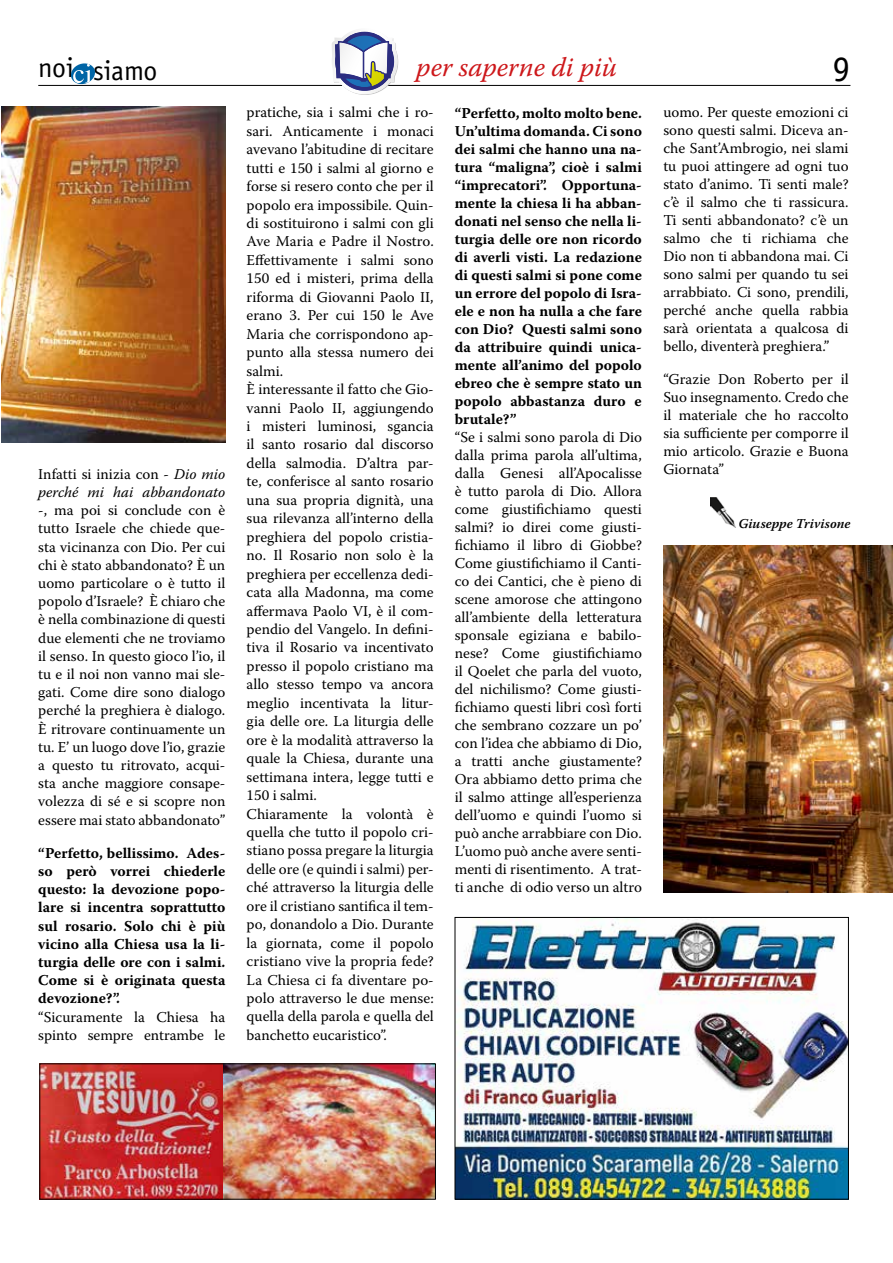
<style>
.page{position:relative;width:893px;height:1263px;background:#fff}
.page>*{position:absolute;margin:0;border:0;box-sizing:border-box;transform-origin:0 0}
.t1{font:36px "Officina Sans Std";color:#000}
.t2{font:27.75px "Officina Sans Std";letter-spacing:-.01em;color:#000}
.t3{font:italic 27px "Warnock Pro";color:#cd171a}
.t4{font:15px/18.5px "Warnock Pro";color:#000;text-align:justify}
.t5{font:700 15px/18px "Warnock Pro";color:#000;text-align:justify}
.t6{font:italic 15px/18.1px "Warnock Pro";color:#000}
.t7{font:italic 600 13.5px "Warnock Pro";color:#000}
.s1{font-style:normal}
</style>
<div class="page">
<hr style="left:38px;top:85px;width:812px;height:1px;background:#000">
<svg style="left:70px;top:63px;width:26px;height:23px"></svg>
<svg style="left:332px;top:30px;width:66px;height:65px"></svg>
<img style="left:222px;top:1065px;width:212px;height:132px">
<img style="left:41px;top:1065px;width:181px;height:132px">
<div style="left:39px;top:1063px;width:397px;height:136px;border:1px solid #000"></div>
<img style="left:711px;top:497px;width:25px;height:30px">
<img style="left:457px;top:919px;width:390px;height:278px">
<div style="left:455px;top:917px;width:394px;height:282px;border:1px solid #000"></div>
<img style="left:1px;top:106px;width:224px;height:337px">
<img style="left:663px;top:545px;width:230px;height:348px">
<h2 class="t2" style="left:38px;top:55px;width:121px">noi siamo</h2>
<h3 class="t3" style="left:416px;top:51px;width:202px">per saperne di più</h3>
<h1 class="t1" style="left:832px;top:48px;width:19px">9</h1>
<p class="t6" style="left:38px;top:464px;width:189px"><span class="s1">Infatti si inizia con -</span> Dio mio perché mi hai abbandonato</p>
<p class="t4" style="left:38px;top:501px;width:189px">-, ma poi si conclude con è tutto Israele che chiede que&shy;sta vicinanza con Dio. Per cui chi è stato abbandonato? È un uomo particolare o è tutto il popolo d’Israele? È chiaro che è nella combinazione di questi due elementi che ne troviamo il senso. In questo gioco l’io, il tu e il noi non vanno mai sle&shy;gati. Come dire sono dialogo perché la preghiera è dialogo.<br>È ritrovare continuamente un tu. E’ un luogo dove l’io, grazie a questo tu ritrovato, acqui&shy;sta anche maggiore consape&shy;volezza di sé e si scopre non essere mai stato abbandonato”</p>
<p class="t5" style="left:38px;top:843px;width:189px">“Perfetto, bellissimo. Ades&shy;so però vorrei chiederle questo: la devozione popo&shy;lare si incentra soprattutto sul rosario. Solo chi è più vicino alla Chiesa usa la li&shy;turgia delle ore con i salmi.<br>Come si è originata questa devozione?”.</p>
<p class="t4" style="left:38px;top:1007px;width:189px">“Sicuramente la Chiesa ha spinto sempre entrambe le</p>
<p class="t4" style="left:247px;top:103px;width:189px;text-align:left">pratiche, sia i salmi che i ro&shy;sari. Anticamente i monaci avevano l’abitudine di recitare tutti e 150 i salmi al giorno e forse si resero conto che per il popolo era impossibile. Quin&shy;di sostituirono i salmi con gli<br>Ave Maria e Padre il Nostro.<br>Effettivamente i salmi sono<br>150 ed i misteri, prima della riforma di Giovanni Paolo II, erano 3. Per cui 150 le Ave<br>Maria che corrispondono ap&shy;punto alla stessa numero dei salmi.<br>È interessante il fatto che Gio&shy;vanni Paolo II, aggiungendo i misteri luminosi, sgancia il santo rosario dal discorso della salmodia. D’altra par&shy;te, conferisce al santo rosario una sua propria dignità, una sua rilevanza all’interno della preghiera del popolo cristia&shy;no. Il Rosario non solo è la preghiera per eccellenza dedi&shy;cata alla Madonna, ma come affermava Paolo VI, è il com&shy;pendio del Vangelo. In defini&shy;tiva il Rosario va incentivato presso il popolo cristiano ma allo stesso tempo va ancora meglio incentivata la litur&shy;gia delle ore. La liturgia delle ore è la modalità attraverso la quale la Chiesa, durante una settimana intera, legge tutti e<br>150 i salmi.<br>Chiaramente la volontà è quella che tutto il popolo cri&shy;stiano possa pregare la liturgia delle ore (e quindi i salmi) per&shy;ché attraverso la liturgia delle ore il cristiano santifica il tem&shy;po, donandolo a Dio. Durante la giornata, come il popolo cristiano vive la propria fede?<br>La Chiesa ci fa diventare po&shy;polo attraverso le due mense: quella della parola e quella del banchetto eucaristico”.</p>
<p class="t5" style="left:455px;top:103px;width:189px">“Perfetto, molto molto bene.<br>Un’ultima domanda. Ci sono dei salmi che hanno una na&shy;tura “maligna”, cioè i salmi “imprecatori”. Opportuna&shy;mente la chiesa li ha abban&shy;donati nel senso che nella li&shy;turgia delle ore non ricordo di averli visti. La redazione di questi salmi si pone come un errore del popolo di Isra&shy;ele e non ha nulla a che fare con Dio? Questi salmi sono da attribuire quindi unica&shy;mente all’animo del popolo ebreo che è sempre stato un popolo abbastanza duro e brutale?”</p>
<p class="t4" style="left:455px;top:427px;width:189px;line-height:18px">“Se i salmi sono parola di Dio dalla prima parola all’ultima, dalla Genesi all’Apocalisse è tutto parola di Dio. Allora come giustifichiamo questi salmi? io direi come giusti&shy;fichiamo il libro di Giobbe?<br>Come giustifichiamo il Canti&shy;co dei Cantici, che è pieno di scene amorose che attingono all’ambiente della letteratura sponsale egiziana e babilo&shy;nese? Come giustifichiamo il Qoelet che parla del vuoto, del nichilismo? Come giusti&shy;fichiamo questi libri così forti che sembrano cozzare un po’ con l’idea che abbiamo di Dio, a tratti anche giustamente?<br>Ora abbiamo detto prima che il salmo attinge all’esperienza dell’uomo e quindi l’uomo si può anche arrabbiare con Dio.<br>L’uomo può anche avere senti&shy;menti di risentimento. A trat&shy;ti anche di odio verso un altro</p>
<p class="t4" style="left:663px;top:103px;width:187px;line-height:18px">uomo. Per queste emozioni ci sono questi salmi. Diceva an&shy;che Sant’Ambrogio, nei slami tu puoi attingere ad ogni tuo stato d’animo. Ti senti male? c’è il salmo che ti rassicura.<br>Ti senti abbandonato? c’è un salmo che ti richiama che Dio non ti abbandona mai. Ci sono salmi per quando tu sei arrabbiato. Ci sono, prendili, perché anche quella rabbia sarà orientata a qualcosa di bello, diventerà preghiera.”</p>
<p class="t4" style="left:663px;top:370px;width:187px;line-height:18px">“Grazie Don Roberto per il Suo insegnamento. Credo che il materiale che ho raccolto sia sufficiente per comporre il mio articolo. Grazie e Buona Giornata”</p>
<p class="t7" style="left:738px;top:515px;width:113px">Giuseppe Trivisone</p>
</div>
